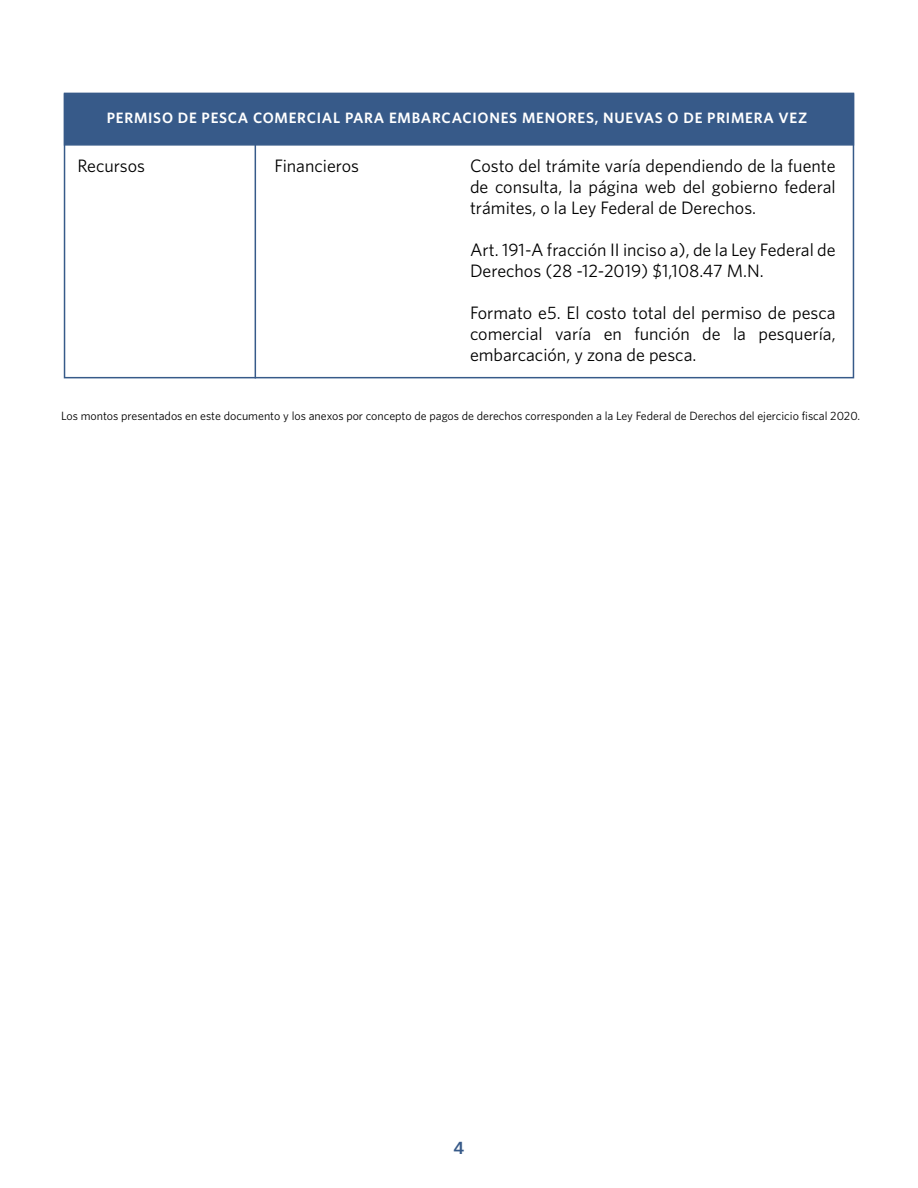
<style>
.page{position:relative;width:918px;height:1188px;background:#fff}
.page>*{position:absolute;margin:0;border:0;box-sizing:border-box;transform-origin:0 0}
.t1{font:18px/21px "Whitney";color:#000;text-align:justify}
.t2{font:600 18px "Whitney";color:#375a89}
.t3{font:600 15px "Whitney";letter-spacing:.05em;color:#fff}
.t4{font:12px "Whitney";color:#000}
</style>
<div class="page">
<div style="left:64px;top:93px;width:790px;height:53px;background:#375a89;border:2px solid #375a89"></div>
<hr style="left:255px;top:137px;width:1px;height:241px;background:#375a89">
<p class="t3" style="left:107px;top:108px;width:702px">PERMISO DE PESCA COMERCIAL PARA EMBARCACIONES MENORES, NUEVAS O DE PRIMERA VEZ</p>
<p class="t1" style="left:274px;top:155px;width:86px">Financieros</p>
<p class="t1" style="left:470px;top:155px;width:367px">Costo del trámite varía dependiendo de la fuente de consulta, la página web del gobierno federal trámites, o la Ley Federal de Derechos.</p>
<p class="t1" style="left:470px;top:239px;width:367px">Art. 191-A fracción II inciso a), de la Ley Federal de<br>Derechos (28 -12-2019) $1,108.47 M.N.</p>
<p class="t1" style="left:470px;top:302px;width:367px">Formato e5. El costo total del permiso de pesca comercial varía en función de la pesquería, embarcación, y zona de pesca.</p>
<p class="t1" style="left:77px;top:155px;width:69px">Recursos</p>
<p class="t4" style="left:61px;top:408px;width:801px">Los montos presentados en este documento y los anexos por concepto de pagos de derechos corresponden a la Ley Federal de Derechos del ejercicio fiscal 2020.</p>
<p class="t2" style="left:454px;top:1137px;width:12px">4</p>
</div>
